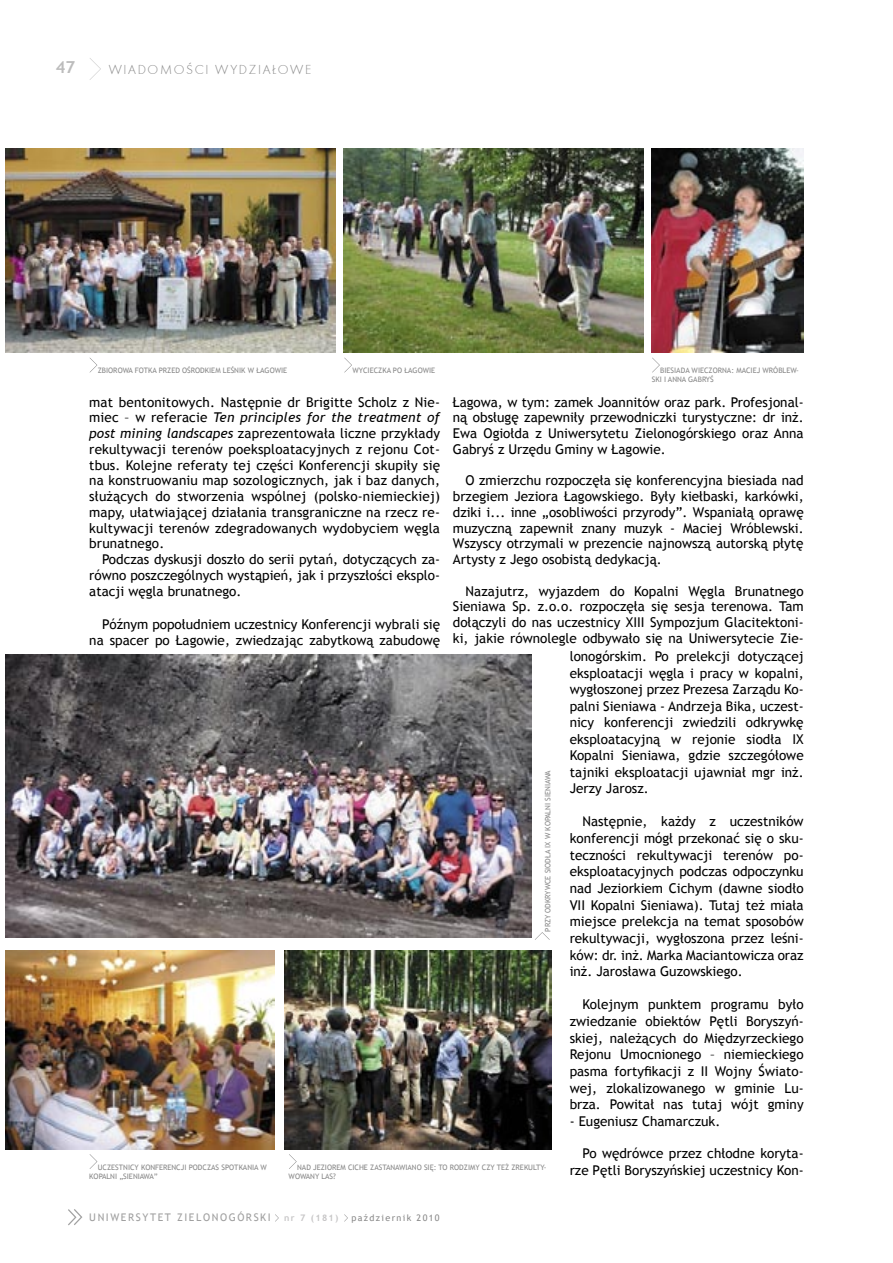
<style>
.page{position:relative;width:893px;height:1263px;background:#fff}
.page>*{position:absolute;margin:0;border:0;box-sizing:border-box;transform-origin:0 0}
.t1{font:700 16.5px "Trebuchet MS";color:#bcbcbc}
.t2{font:13.5px/15.8px "Trebuchet MS";color:#000;text-align:justify}
.t3{font:13.5px "Futura TEE Ligh";letter-spacing:.12em;color:#888}
.t4{font:10.5px "Trebuchet MS";letter-spacing:.15em;color:#9f9f9f}
.t5{font:9px "Trebuchet MS";letter-spacing:.15em;color:#888}
.t6{font:700 9px "Trebuchet MS";color:#c6c5c6}
.t7{font:7.5px/9px "Trebuchet MS";color:#888}
.s1{font-style:italic}
</style>
<div class="page">
<svg style="left:90px;top:58px;width:11px;height:22px"></svg>
<svg style="left:68px;top:1209px;width:14px;height:16px"></svg>
<svg style="left:275px;top:1214px;width:4px;height:8px"></svg>
<svg style="left:344px;top:1214px;width:4px;height:8px"></svg>
<img style="left:5px;top:655px;width:527px;height:282px">
<img style="left:344px;top:149px;width:300px;height:204px">
<img style="left:5px;top:149px;width:331px;height:204px">
<svg style="left:90px;top:358px;width:7px;height:14px"></svg>
<svg style="left:344px;top:358px;width:8px;height:14px"></svg>
<svg style="left:652px;top:358px;width:8px;height:14px"></svg>
<svg style="left:90px;top:1154px;width:7px;height:15px"></svg>
<svg style="left:289px;top:1154px;width:8px;height:15px"></svg>
<svg style="left:535px;top:932px;width:15px;height:8px"></svg>
<img style="left:651px;top:149px;width:153px;height:204px">
<img style="left:5px;top:950px;width:269px;height:199px">
<img style="left:285px;top:950px;width:267px;height:199px">
<p class="t1" style="left:56px;top:57px;width:21px">47</p>
<p class="t3" style="left:109px;top:61px;width:204px">WIADOMOŒCI WYDZIA£OWE</p>
<p class="t7" style="left:98px;top:366px;width:191px">ZBIOROWA FOTKA PRZED OŚRODKIEM LEŚNIK W ŁAGOWIE</p>
<p class="t7" style="left:352px;top:366px;width:84px">WYCIECZKA PO ŁAGOWIE</p>
<p class="t7" style="left:652px;top:366px;width:149px;text-indent:9px">BIESIADA WIECZORNA: MACIEJ WRÓBLEW-<br>SKI I ANNA GABRYŚ</p>
<p class="t2" style="left:89px;top:394px;width:352px">mat bentonitowych. Następnie dr Brigitte Scholz z Nie&shy;miec – w referacie <span class="s1">Ten principles for the treatment of post mining landscapes</span> zaprezentowała liczne przykłady rekultywacji terenów poeksploatacyjnych z rejonu Cot&shy;tbus. Kolejne referaty tej części Konferencji skupiły się na konstruowaniu map sozologicznych, jak i baz danych, służących do stworzenia wspólnej (polsko-niemieckiej) mapy, ułatwiającej działania transgraniczne na rzecz re&shy;kultywacji terenów zdegradowanych wydobyciem węgla brunatnego.</p>
<p class="t2" style="left:89px;top:552px;width:352px;text-indent:13px">Podczas dyskusji doszło do serii pytań, dotyczących za&shy;równo poszczególnych wystąpień, jak i przyszłości eksplo&shy;atacji węgla brunatnego.</p>
<p class="t2" style="left:89px;top:616px;width:352px;line-height:16.2px;text-align:right">Późnym popołudniem uczestnicy Konferencji wybrali się na spacer po Łagowie, zwiedzając zabytkową zabudowę</p>
<p class="t2" style="left:453px;top:394px;width:352px">Łagowa, w tym: zamek Joannitów oraz park. Profesjonal&shy;ną obsługę zapewniły przewodniczki turystyczne: dr inż.<br>Ewa Ogiołda z Uniwersytetu Zielonogórskiego oraz Anna Gabryś z Urzędu Gminy w Łagowie.</p>
<p class="t2" style="left:453px;top:473px;width:352px;text-indent:13px">O zmierzchu rozpoczęła się konferencyjna biesiada nad brzegiem Jeziora Łagowskiego. Były kiełbaski, karkówki, dziki i... inne „osobliwości przyrody”. Wspaniałą oprawę muzyczną zapewnił znany muzyk - Maciej Wróblewski.<br>Wszyscy otrzymali w prezencie najnowszą autorską płytę Artysty z Jego osobistą dedykacją.</p>
<p class="t2" style="left:453px;top:583px;width:352px;text-indent:13px">Nazajutrz, wyjazdem do Kopalni Węgla Brunatnego Sieniawa Sp. z.o.o. rozpoczęła się sesja terenowa. Tam dołączyli do nas uczestnicy XIII Sympozjum Glacitektoni&shy;ki, jakie równolegle odbywało się na Uniwersytecie Zie-</p>
<p class="t7" style="left:543px;top:932px;width:163px;rotate:-90deg">PRZY ODKRYWCE SIODŁA IX W KOPALNI SIENIAWA</p>
<p class="t7" style="left:89px;top:1163px;width:179px;text-indent:9px">UCZESTNICY KONFERENCJI PODCZAS SPOTKANIA W<br>KOPALNI „SIENIAWA”</p>
<p class="t7" style="left:289px;top:1163px;width:260px;text-indent:9px">NAD JEZIOREM CICHE ZASTANAWIANO SIĘ: TO RODZIMY CZY TEŻ ZREKULTY-<br>WOWANY LAS?</p>
<p class="t4" style="left:89px;top:1211px;width:183px">UNIWERSYTET ZIELONOGÓRSKI</p>
<p class="t6" style="left:284px;top:1212px;width:56px">nr 7 (181)</p>
<p class="t5" style="left:351px;top:1212px;width:90px">październik 2010</p>
<p class="t2" style="left:570px;top:649px;width:235px;line-height:16.5px">lonogórskim. Po prelekcji dotyczącej eksploatacji węgla i pracy w kopalni, wygłoszonej przez Prezesa Zarządu Ko&shy;palni Sieniawa - Andrzeja Bika, uczest&shy;nicy konferencji zwiedzili odkrywkę eksploatacyjną w rejonie siodła IX Kopalni Sieniawa, gdzie szczegółowe tajniki eksploatacji ujawniał mgr inż.<br>Jerzy Jarosz.</p>
<p class="t2" style="left:570px;top:813px;width:235px;line-height:16.6px;text-indent:13px">Następnie, każdy z uczestników konferencji mógł przekonać się o sku&shy;teczności rekultywacji terenów po&shy;eksploatacyjnych podczas odpoczynku nad Jeziorkiem Cichym (dawne siodło VII Kopalni Sieniawa). Tutaj też miała miejsce prelekcja na temat sposobów rekultywacji, wygłoszona przez leśni&shy;ków: dr. inż. Marka Maciantowicza oraz inż. Jarosława Guzowskiego.</p>
<p class="t2" style="left:570px;top:996px;width:235px;line-height:16.6px;text-indent:13px">Kolejnym punktem programu było zwiedzanie obiektów Pętli Boryszyń&shy;skiej, należących do Międzyrzeckiego Rejonu Umocnionego – niemieckiego pasma fortyfikacji z II Wojny Świato&shy;wej, zlokalizowanego w gminie Lu&shy;brza. Powitał nas tutaj wójt gminy</p>
<p class="t2" style="left:570px;top:1113px;width:152px">- Eugeniusz Chamarczuk.</p>
<p class="t2" style="left:570px;top:1145px;width:235px;line-height:16.2px;text-align:right">Po wędrówce przez chłodne koryta&shy;rze Pętli Boryszyńskiej uczestnicy Kon-</p>
</div>
